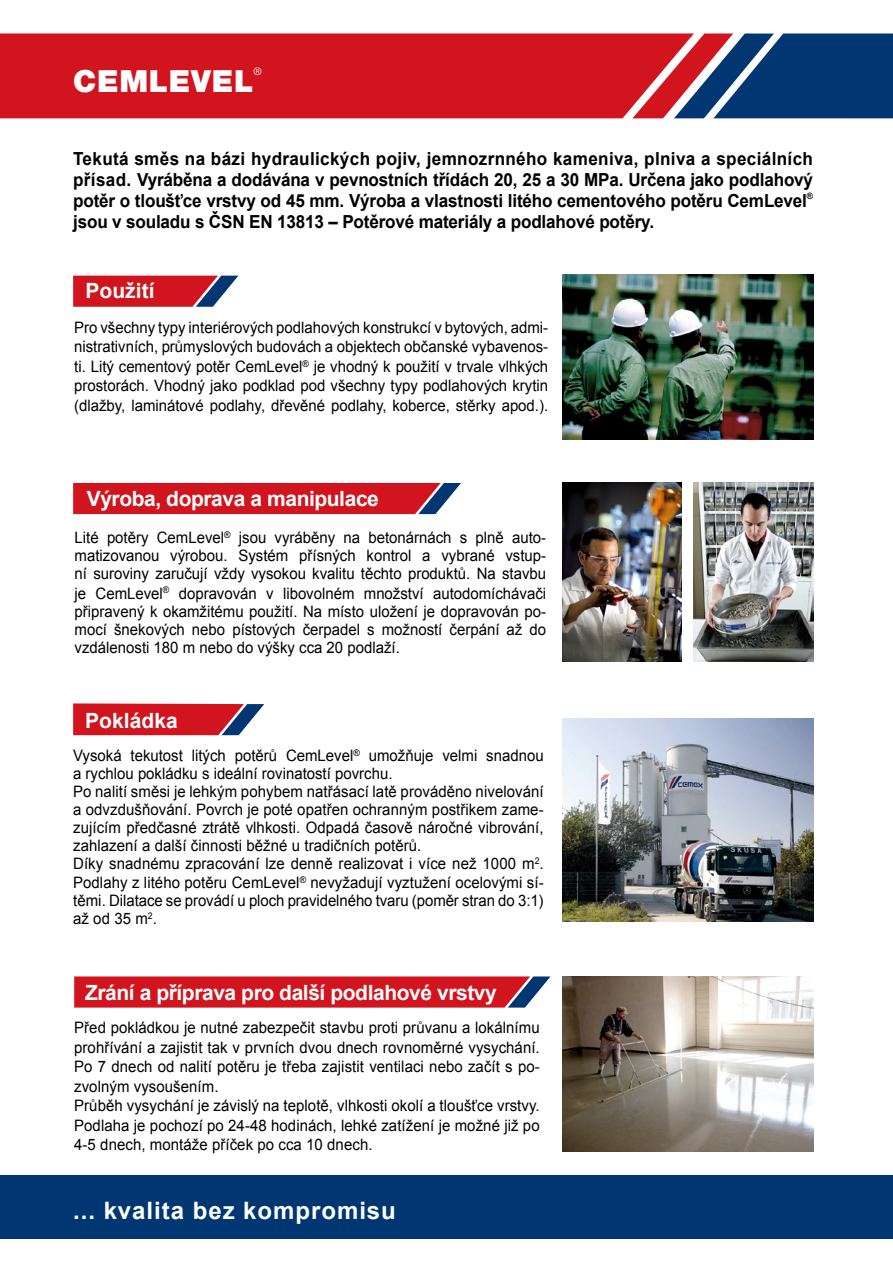
<style>
.page{position:relative;width:893px;height:1263px;background:#fff}
.page>*{position:absolute;margin:0;border:0;box-sizing:border-box;transform-origin:0 0}
.t1{font:900 30.6px "Helvetica Neue LT Std";letter-spacing:.025em;color:#fff}
.t2{font:700 24px "Arial";letter-spacing:.04em;color:#fff}
.t3{font:700 21px "Arial";letter-spacing:-.02em;color:#fff}
.t4{font:700 21px "Arial";letter-spacing:.005em;color:#fff}
.t5{font:700 18px/21px "Arial";letter-spacing:-.01em;color:#000;text-align:justify;scale:.95 1}
.t6{font:15.75px/18px "Arial";letter-spacing:.005em;color:#000;text-align:justify;scale:.95 1}
.t7{font:300 10.5px "Helvetica Neue LT Std";color:#fff}
</style>
<div class="page">
<svg style="left:694px;top:33px;width:199px;height:85px;background:#22477a"></svg>
<div style="left:0;top:33px;width:694px;height:85px;background:#d1141e"></div>
<div style="left:0;top:1175px;width:893px;height:63px;background:#003772"></div>
<svg style="left:73px;top:276px;width:165px;height:31px;background:#c02f3d"></svg>
<svg style="left:73px;top:483px;width:388px;height:31px;background:#c91f2b"></svg>
<svg style="left:74px;top:976px;width:476px;height:31px;background:#cb202b"></svg>
<svg style="left:73px;top:703px;width:191px;height:32px;background:#c32f3c"></svg>
<img style="left:562px;top:718px;width:251px;height:204px">
<img style="left:562px;top:482px;width:120px;height:179px">
<img style="left:562px;top:275px;width:251px;height:165px">
<img style="left:562px;top:976px;width:251px;height:175px">
<img style="left:693px;top:482px;width:120px;height:179px">
<h1 class="t1" style="left:73px;top:63px;width:182px">CEMLEVEL</h1>
<p class="t7" style="left:253px;top:64px;width:10px">®</p>
<p class="t5" style="left:73px;top:149px;width:780px">Tekutá směs na bázi hydraulických pojiv, jemnozrnného kameniva, plniva a speciálních přísad. Vyráběna a dodávána v pevnostních třídách 20, 25 a 30 MPa. Určena jako podlahový potěr o tloušťce vrstvy od 45 mm. Výroba a vlastnosti litého cementového potěru CemLevel<sup>® </sup>jsou v souladu s ČSN EN 13813 – Potěrové materiály a podlahové potěry.</p>
<h3 class="t4" style="left:85px;top:277px;width:71px">Použití</h3>
<p class="t6" style="left:74px;top:318px;width:501px;line-height:19.5px">Pro všechny typy interiérových podlahových konstrukcí v bytových, admi&shy;nistrativních, průmyslových budovách a objektech občanské vybavenos&shy;ti. Litý cementový potěr CemLevel<sup>®</sup> je vhodný k použití v trvale vlhkých prostorách. Vhodný jako podklad pod všechny typy podlahových krytin (dlažby, laminátové podlahy, dřevěné podlahy, koberce, stěrky apod.).</p>
<h3 class="t3" style="left:87px;top:484px;width:294px">Výroba, doprava a manipulace</h3>
<p class="t6" style="left:75px;top:529px;width:498px">Lité potěry CemLevel<sup>®</sup> jsou vyráběny na betonárnách s plně auto&shy;matizovanou výrobou. Systém přísných kontrol a vybrané vstup&shy;ní suroviny zaručují vždy vysokou kvalitu těchto produktů. Na stavbu</p>
<p class="t6" style="left:75px;top:584px;width:498px">je CemLevel<sup>®</sup> dopravován v libovolném množství autodomíchávači připravený k okamžitému použití. Na místo uložení je dopravován po&shy;mocí šnekových nebo pístových čerpadel s možností čerpání až do vzdálenosti 180 m nebo do výšky cca 20 podlaží.</p>
<h3 class="t4" style="left:85px;top:707px;width:94px">Pokládka</h3>
<p class="t6" style="left:73px;top:747px;width:497px;text-align:left">Vysoká tekutost litých potěrů CemLevel<sup>®</sup> umožňuje velmi snadnou a rychlou pokládku s ideální rovinatostí povrchu.<br>Po nalití směsi je lehkým pohybem natřásací latě prováděno nivelování a odvzdušňování. Povrch je poté opatřen ochranným postřikem zame&shy;zujícím předčasné ztrátě vlhkosti. Odpadá časově náročné vibrování, zahlazení a další činnosti běžné u tradičních potěrů.<br>Díky snadnému zpracování lze denně realizovat i více než 1000 m<sup>2</sup>.</p>
<p class="t6" style="left:73px;top:874px;width:497px">Podlahy z litého potěru CemLevel<sup>®</sup> nevyžadují vyztužení ocelovými sí&shy;těmi. Dilatace se provádí u ploch pravidelného tvaru (poměr stran do 3:1) až od 35 m<sup>2</sup>.</p>
<h3 class="t3" style="left:85px;top:979px;width:413px">Zrání a příprava pro další podlahové vrstvy</h3>
<p class="t6" style="left:74px;top:1018px;width:492px;line-height:19.5px;text-align:left">Před pokládkou je nutné zabezpečit stavbu proti průvanu a lokálnímu prohřívání a zajistit tak v prvních dvou dnech rovnoměrné vysychání.<br>Po 7 dnech od nalití potěru je třeba zajistit ventilaci nebo začít s po&shy;zvolným vysoušením.<br>Průběh vysychání je závislý na teplotě, vlhkosti okolí a tloušťce vrstvy.<br>Podlaha je pochozí po 24-48 hodinách, lehké zatížení je možné již po 4-5 dnech, montáže příček po cca 10 dnech.</p>
<h2 class="t2" style="left:73px;top:1195px;width:324px">... kvalita bez kompromisu</h2>
</div>
